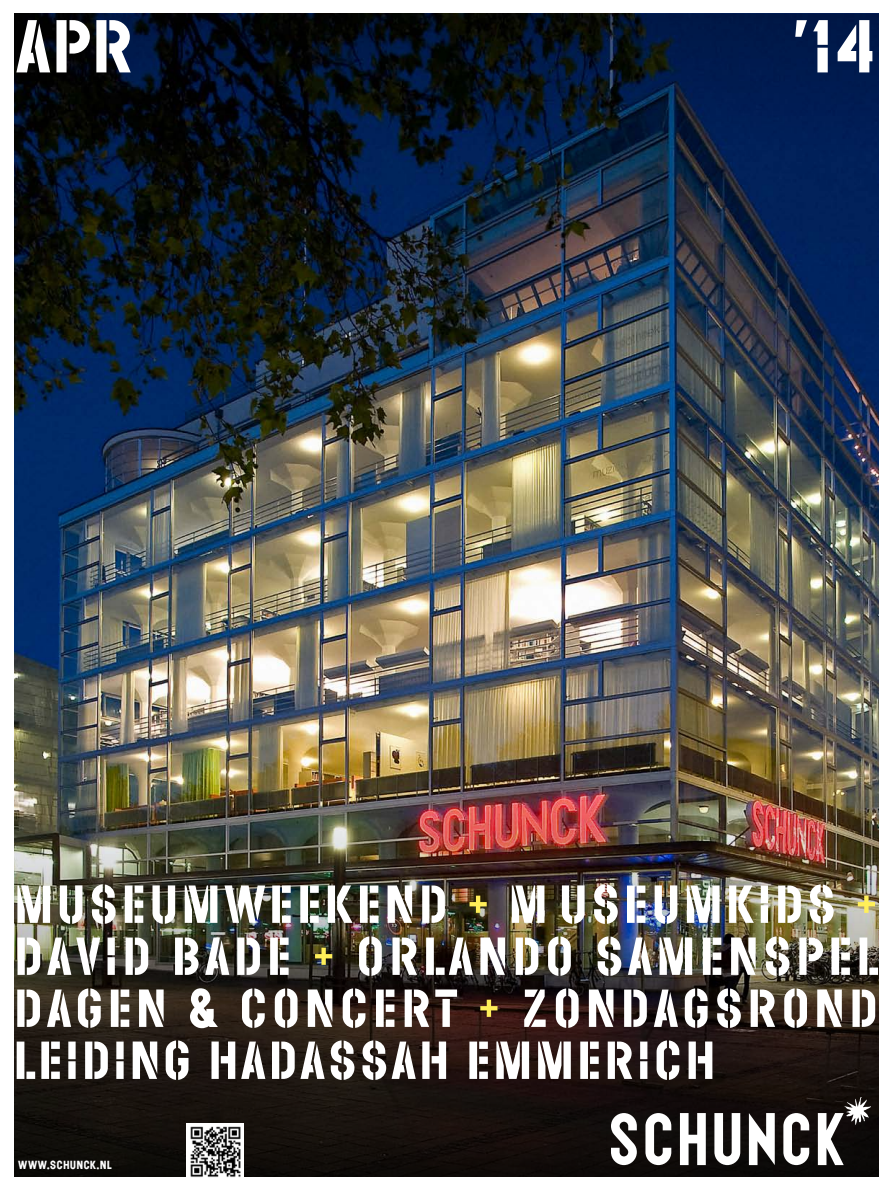
<style>
.page{position:relative;width:893px;height:1191px;background:#fff}
.page>*{position:absolute;margin:0;border:0;box-sizing:border-box;transform-origin:0 0}
.t1{font:70px "Wilma Base Stencil";color:#fff}
.t2{font:50px/52px "Wilma Base Stencil";letter-spacing:.07em;color:#fff;text-align:justify}
.t3{font:11px "Wilma Base";letter-spacing:.01em;color:#fff}
.s1{color:#ffef59}
</style>
<div class="page">
<img style="left:14px;top:144px;width:865px;height:636px">
<img style="left:14px;top:780px;width:865px;height:396px">
<svg style="left:14px;top:14px;width:865px;height:130px;background:#031129"></svg>
<svg style="left:680px;top:1113px;width:26px;height:52px"></svg>
<svg style="left:714px;top:1113px;width:26px;height:52px"></svg>
<svg style="left:611px;top:1113px;width:26px;height:52px"></svg>
<svg style="left:645px;top:1113px;width:26px;height:52px"></svg>
<svg style="left:749px;top:1113px;width:26px;height:52px"></svg>
<svg style="left:783px;top:1113px;width:26px;height:52px"></svg>
<svg style="left:818px;top:1097px;width:53px;height:68px"></svg>
<div style="left:187px;top:1123px;width:57px;height:57px;background:#fff"></div>
<img style="left:190px;top:1126px;width:51px;height:51px">
<h1 class="t1" style="left:16px;top:2px;width:120px">apr</h1>
<h1 class="t1" style="left:792px;top:2px;width:87px">’14</h1>
<p class="t2" style="left:14px;top:881px;width:866px">MUSEUMWEEKEND <span class="s1">+</span> M USEUMKIDS <span class="s1">+ </span>D A VID B A DE <span class="s1">+</span> O R L A NDO S A MENS P EL D A GEN &amp; CONCE R T <span class="s1">+</span> ZOND A GS R OND LEIDING H A D A SS A H EMME R ICH</p>
<p class="t3" style="left:18px;top:1158px;width:95px">WWW.SCHUNCK.NL</p>
</div>
